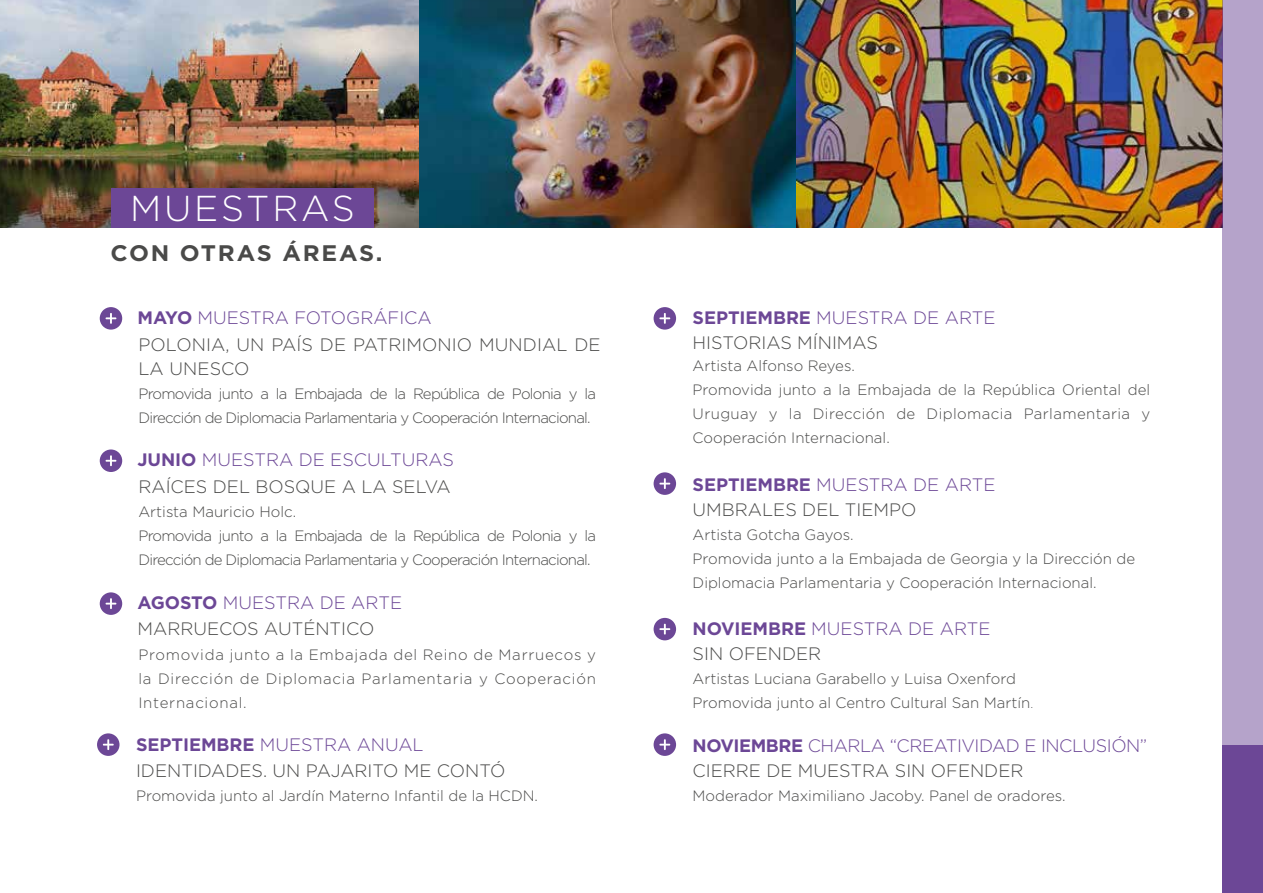
<style>
.page{position:relative;width:1263px;height:893px;background:#fff}
.page>*{position:absolute;margin:0;border:0;box-sizing:border-box;transform-origin:0 0}
.t1{font:300 36px "Gotham";letter-spacing:.075em;color:#fff}
.t2{font:700 22.5px "Gotham";letter-spacing:.075em;color:#4a4a49;scale:1.04 1}
.t3{font:300 18px/25.5px "Gotham";color:#4a4a49}
.t4{font:300 18px/25.5px "Gotham";color:#6c4796}
.t5{font:300 18px/25.5px "Gotham";letter-spacing:-.025em;color:#6c4796}
.t6{font:300 15px/24px "Gotham";color:#4a4a49}
.t7{font:300 15px/24px "Gotham";letter-spacing:-.05em;color:#4a4a49}
.s1{font-weight:700}
.s2{font-weight:700;color:#6c4796}
.s3{color:#6c4796}
.s4{color:#4a4a49}
.s5{font-weight:200}
</style>
<div class="page">
<img style="left:0;top:0;width:420px;height:227px">
<img style="left:420px;top:0;width:376px;height:227px">
<img style="left:796px;top:0;width:426px;height:227px">
<div style="left:1222px;top:0;width:41px;height:893px;background:#b5a3ca"></div>
<svg style="left:97px;top:733px;width:23px;height:23px"></svg>
<svg style="left:654px;top:472px;width:22px;height:23px"></svg>
<svg style="left:654px;top:618px;width:22px;height:22px"></svg>
<svg style="left:654px;top:733px;width:22px;height:23px"></svg>
<svg style="left:654px;top:307px;width:22px;height:23px"></svg>
<svg style="left:100px;top:307px;width:22px;height:23px"></svg>
<svg style="left:100px;top:449px;width:22px;height:23px"></svg>
<svg style="left:100px;top:592px;width:22px;height:23px"></svg>
<div style="left:112px;top:188px;width:262px;height:39px;background:#6c4796"></div>
<div style="left:1222px;top:744px;width:41px;height:149px;background:#6c4796"></div>
<h1 class="t1" style="left:130px;top:186px;width:226px">MUESTRAS</h1>
<h2 class="t2" style="left:110px;top:238px;width:263px">CON OTRAS ÁREAS.</h2>
<p class="t4" style="left:138px;top:304px;width:296px"><span class="s1">MAYO</span> MUESTRA FOTOGRÁFICA</p>
<p class="t4" style="left:693px;top:304px;width:304px"><span class="s1">SEPTIEMBRE</span> MUESTRA DE ARTE</p>
<p class="t3" style="left:138px;top:331px;width:464px">POLONIA, UN PAÍS DE PATRIMONIO MUNDIAL DE</p>
<p class="t3" style="left:693px;top:330px;width:187px">HISTORIAS MÍNIMAS</p>
<p class="t3" style="left:138px;top:355px;width:113px">LA UNESCO</p>
<p class="t6" style="left:693px;top:354px;width:459px">Artista Alfonso Reyes.<br>Promovida junto a la Embajada de la República Oriental del Uruguay y la Dirección de Diplomacia Parlamentaria y Cooperación Internacional.</p>
<p class="t7" style="left:138px;top:381px;width:459px">Promovida junto a la Embajada de la República de Polonia y la<br>Dirección de Diplomacia Parlamentaria y Cooperación Internacional.</p>
<p class="t4" style="left:138px;top:447px;width:318px"><span class="s1">JUNIO</span> MUESTRA DE ESCULTURAS</p>
<p class="t7" style="left:138px;top:499px;width:459px">Artista Mauricio Holc.<br>Promovida junto a la Embajada de la República de Polonia y la<br>Dirección de Diplomacia Parlamentaria y Cooperación Internacional.</p>
<p class="t3" style="left:138px;top:474px;width:314px">RAÍCES DEL BOSQUE A LA SELVA</p>
<p class="t3" style="left:138px;top:589px;width:266px"><span class="s2">AGOSTO</span> <span class="s3">MUESTRA DE ARTE<br></span>MARRUECOS AUTÉNTICO</p>
<p class="t6" style="left:138px;top:642px;width:459px;text-align:justify">Promovida junto a la Embajada del Reino de Marruecos y la Dirección de Diplomacia Parlamentaria y Cooperación Internacional.</p>
<p class="t3" style="left:136px;top:732px;width:371px"><span class="s2">SEPTIEMBRE</span> <span class="s3">MUESTRA ANUAL<br></span>IDENTIDADES. UN PAJARITO ME CONTÓ</p>
<p class="t6" style="left:136px;top:783px;width:403px">Promovida junto al Jardín Materno Infantil de la HCDN.</p>
<p class="t3" style="left:693px;top:471px;width:304px"><span class="s2">SEPTIEMBRE</span> <span class="s3">MUESTRA DE ARTE<br></span>UMBRALES DEL TIEMPO</p>
<p class="t6" style="left:693px;top:522px;width:163px">Artista Gotcha Gayos.</p>
<p class="t6" style="left:693px;top:546px;width:444px">Promovida junto a la Embajada de Georgia y la Dirección de<br>Diplomacia Parlamentaria y Cooperación Internacional.</p>
<p class="t4" style="left:693px;top:615px;width:299px"><span class="s1">NOVIEMBRE</span> MUESTRA DE ARTE<br><span class="s4">SIN OFENDER</span></p>
<p class="t6" style="left:693px;top:666px;width:342px">Artistas Luciana Garabello y Luisa Oxenford<br>Promovida junto al Centro Cultural San Martín<span class="s5">.</span></p>
<p class="t5" style="left:693px;top:732px;width:456px"><span class="s1">NOVIEMBRE</span> CHARLA “CREATIVIDAD E INCLUSIÓN”<br><span class="s4">CIERRE DE MUESTRA SIN OFENDER</span></p>
<p class="t6" style="left:693px;top:783px;width:375px">Moderador Maximiliano Jacoby. Panel de oradores.</p>
</div>
